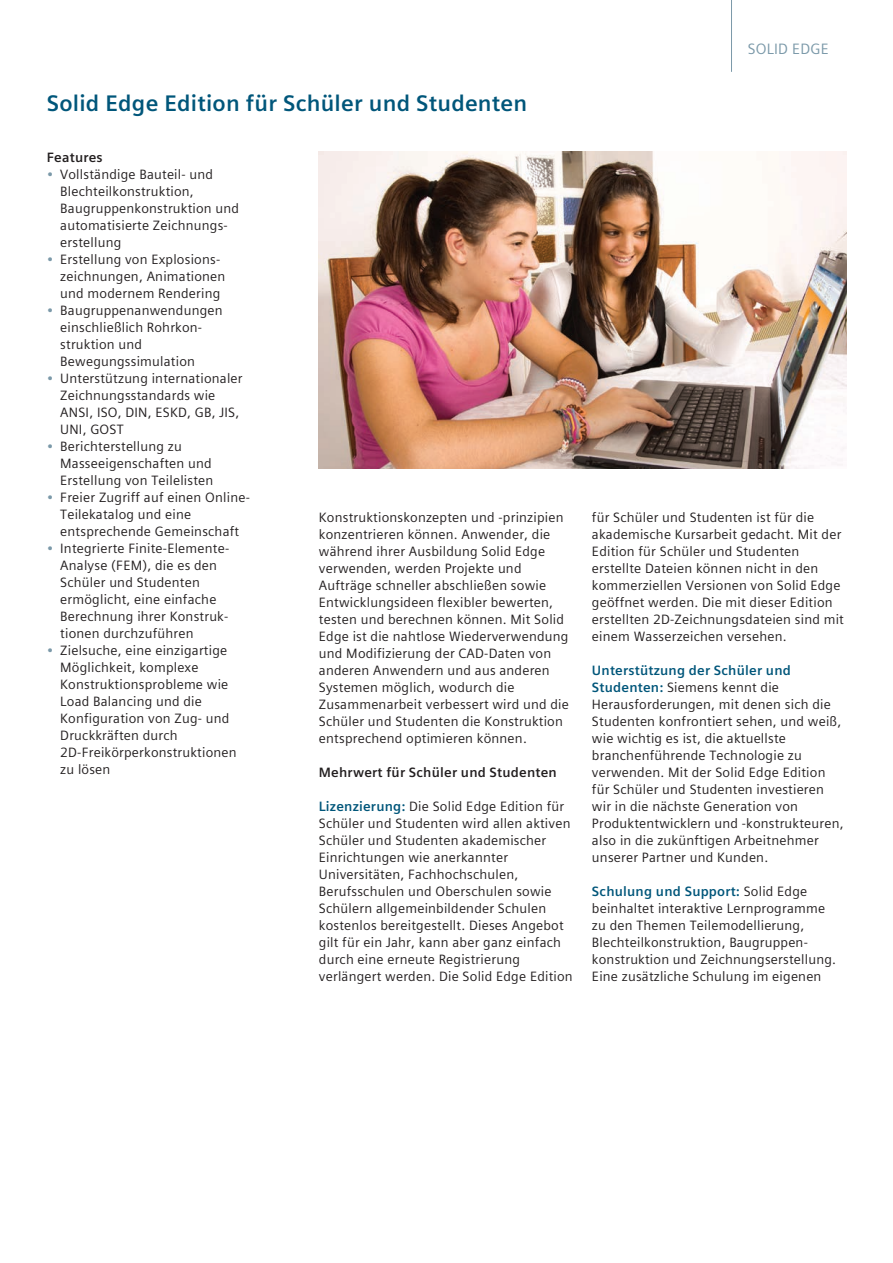
<style>
.page{position:relative;width:893px;height:1263px;background:#fff}
.page>*{position:absolute;margin:0;border:0;box-sizing:border-box;transform-origin:0 0}
.Blue_Subhead__15pt_0{font:700 22.5px "Siemens Sans Global";letter-spacing:.01em;color:#00567a}
.Gray_Tab{font:15px "Siemens Sans Global";letter-spacing:.015em;color:#7b99a9}
.Body__Copy__9pt_0_15{font:13.5px/17px "Siemens Sans Global";letter-spacing:.015em;color:#231f20}
.BULLETS_Body_Copy_9p{font:13.5px/17px "Siemens Sans Global";letter-spacing:.015em;color:#231f20}
.Body_Subhead___9pt_0{font:700 13.5px "Siemens Sans Global";letter-spacing:.015em;color:#231f20}
.s1{color:#7b99a9}
.s2{font-weight:700;color:#00567a}
</style>
<div class="page">
<hr style="left:731px;top:0;width:1px;height:72px;background:#7b99a9">
<img style="left:319px;top:151px;width:527px;height:317px">
<p class="Blue_Subhead__15pt_0" style="left:47px;top:86px;width:482px">Solid Edge Edition für Schüler und Studenten</p>
<p class="Body_Subhead___9pt_0" style="left:47px;top:147px;width:58px">Features</p>
<p class="BULLETS_Body_Copy_9p" style="left:60px;top:166px;width:180px;text-indent:-13px"><span class="s1">•</span> Vollständige Bauteil- und<br>Blechteilkonstruktion,<br>Baugruppenkonstruktion und automatisierte Zeichnungs&shy;erstellung</p>
<p class="BULLETS_Body_Copy_9p" style="left:60px;top:251px;width:167px;text-indent:-14px"><span class="s1">•</span> Erstellung von Explosions&shy;zeichnungen, Animationen und modernem Rendering</p>
<p class="BULLETS_Body_Copy_9p" style="left:60px;top:302px;width:164px;text-indent:-14px"><span class="s1">•</span> Baugruppenanwendungen einschließlich Rohrkon&shy;struktion und<br>Bewegungssimulation</p>
<p class="BULLETS_Body_Copy_9p" style="left:60px;top:370px;width:184px;text-indent:-14px"><span class="s1">•</span> Unterstützung internationaler<br>Zeichnungsstandards wie<br>ANSI, ISO, DIN, ESKD, GB, JIS,<br>UNI, GOST</p>
<p class="BULLETS_Body_Copy_9p" style="left:60px;top:438px;width:155px;text-indent:-14px"><span class="s1">•</span> Berichterstellung zu<br>Masseeigenschaften und<br>Erstellung von Teilelisten</p>
<p class="BULLETS_Body_Copy_9p" style="left:60px;top:489px;width:191px;text-indent:-14px"><span class="s1">•</span> Freier Zugriff auf einen Online-<br>Teilekatalog und eine entsprechende Gemeinschaft</p>
<p class="BULLETS_Body_Copy_9p" style="left:60px;top:540px;width:170px;text-indent:-14px"><span class="s1">•</span> Integrierte Finite-Elemente-<br>Analyse (FEM), die es den<br>Schüler und Studenten ermöglicht, eine einfache<br>Berechnung ihrer Konstruk&shy;tionen durchzuführen</p>
<p class="BULLETS_Body_Copy_9p" style="left:60px;top:642px;width:178px;text-indent:-14px"><span class="s1">•</span> Zielsuche, eine einzigartige<br>Möglichkeit, komplexe<br>Konstruktionsprobleme wie<br>Load Balancing und die<br>Konfiguration von Zug- und<br>Druckkräften durch<br>2D-Freikörperkonstruktionen zu lösen</p>
<p class="Body__Copy__9pt_0_15" style="left:319px;top:509px;width:252px">Konstruktionskonzepten und -prinzipien konzentrieren können. Anwender, die während ihrer Ausbildung Solid Edge verwenden, werden Projekte und Aufträge schneller abschließen sowie Entwicklungsideen flexibler bewerten, testen und berechnen können. Mit Solid Edge ist die nahtlose Wiederverwendung und Modifizierung der CAD-Daten von anderen Anwendern und aus anderen Systemen möglich, wodurch die Zusammenarbeit verbessert wird und die Schüler und Studenten die Konstruktion entsprechend optimieren können.</p>
<p class="Body_Subhead___9pt_0" style="left:319px;top:762px;width:239px">Mehrwert für Schüler und Studenten</p>
<p class="Body__Copy__9pt_0_15" style="left:319px;top:798px;width:255px"><span class="s2">Lizenzierung:</span> Die Solid Edge Edition für Schüler und Studenten wird allen aktiven Schüler und Studenten akademischer Einrichtungen wie anerkannter Universitäten, Fachhochschulen, Berufsschulen und Oberschulen sowie Schülern allgemeinbildender Schulen kostenlos bereitgestellt. Dieses Angebot gilt für ein Jahr, kann aber ganz einfach durch eine erneute Registrierung verlängert werden. Die Solid Edge Edition</p>
<p class="Gray_Tab" style="left:748px;top:38px;width:83px">SOLID EDGE</p>
<p class="Body__Copy__9pt_0_15" style="left:592px;top:509px;width:253px">für Schüler und Studenten ist für die akademische Kursarbeit gedacht. Mit der Edition für Schüler und Studenten erstellte Dateien können nicht in den kommerziellen Versionen von Solid Edge geöffnet werden. Die mit dieser Edition erstellten 2D-Zeichnungsdateien sind mit einem Wasserzeichen versehen.</p>
<p class="Body__Copy__9pt_0_15" style="left:592px;top:662px;width:253px"><span class="s2">Unterstützung der Schüler und Studenten:</span> Siemens kennt die Herausforderungen, mit denen sich die Studenten konfrontiert sehen, und weiß, wie wichtig es ist, die aktuellste branchenführende Technologie zu verwenden. Mit der Solid Edge Edition für Schüler und Studenten investieren wir in die nächste Generation von Produktentwicklern und -konstrukteuren, also in die zukünftigen Arbeitnehmer unserer Partner und Kunden.</p>
<p class="Body__Copy__9pt_0_15" style="left:592px;top:883px;width:246px"><span class="s2">Schulung und Support:</span> Solid Edge beinhaltet interaktive Lernprogramme zu den Themen Teilemodellierung, Blechteilkonstruktion, Baugruppen&shy;konstruktion und Zeichnungserstellung.<br>Eine zusätzliche Schulung im eigenen</p>
</div>
